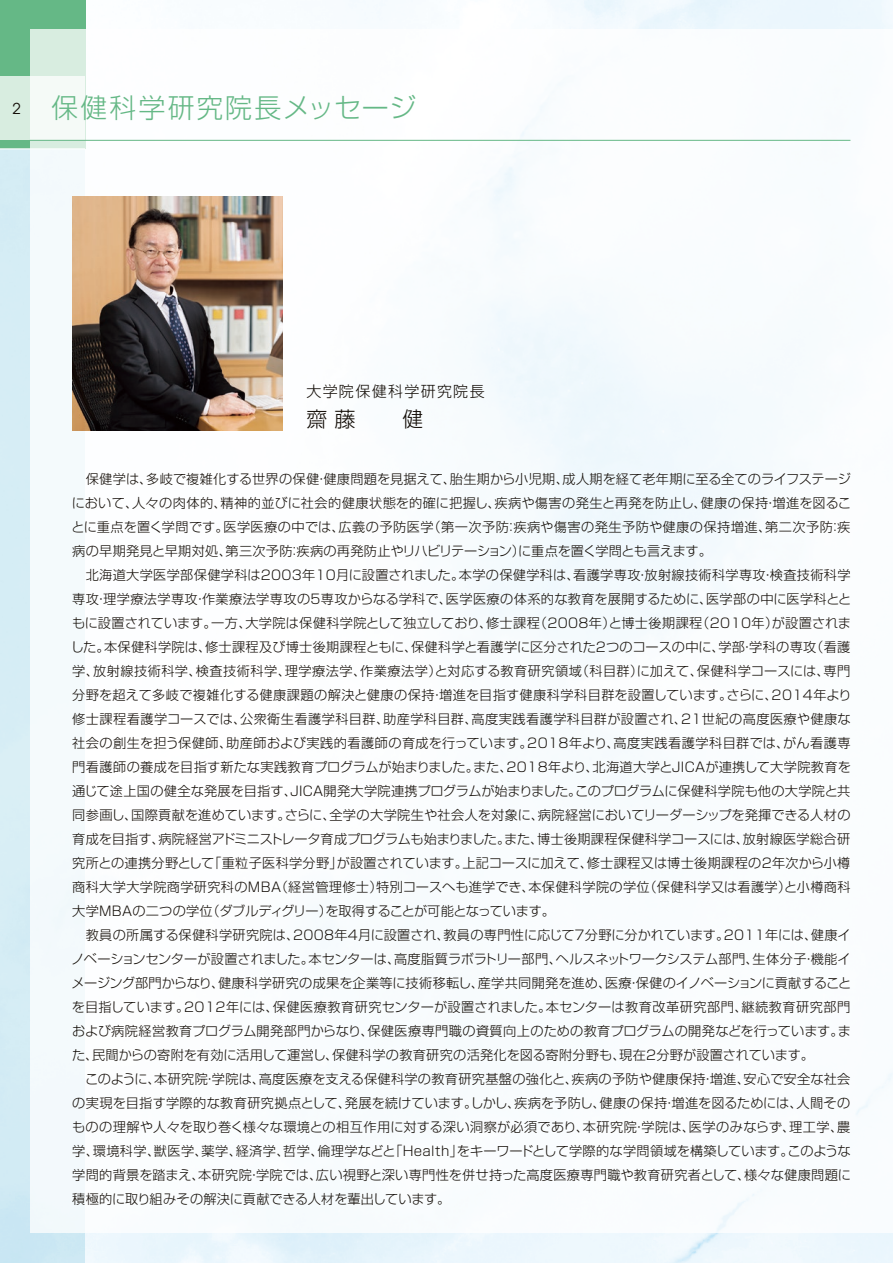
<style>
.page{position:relative;width:893px;height:1263px;background:#fff}
.page>*{position:absolute;margin:0;border:0;box-sizing:border-box;transform-origin:0 0}
.t1{font:300 27px "Shin Go Pr 6";letter-spacing:.065em;color:#65b886}
.t2{font:300 21px "Shin Go Pr 6";color:#140e08}
.t3{font:300 15px "Shin Go Pr 6";letter-spacing:.09em;color:#140e08}
.t4{font:300 13.2px/24px "Shin Go Pr 6";letter-spacing:.02em;color:#140e08}
.s1{font-family:"Avant Garde";font-weight:400;font-size:15px;color:#140e08}
</style>
<div class="page">
<img style="left:85px;top:0;width:808px;height:1263px">
<div style="left:0;top:0;width:85px;height:1263px;background:#d5edf5"></div>
<div style="left:0;top:0;width:85px;height:149px;background:#65b886"></div>
<div style="left:0;top:77px;width:85px;height:63px;background:#d8ede0"></div>
<hr style="left:0;top:148px;width:85px;height:2px;background:#fff">
<div style="left:30px;top:30px;width:863px;height:1203px;background:#fff"></div>
<img style="left:72px;top:196px;width:210px;height:234px">
<hr style="left:30px;top:140px;width:820px;height:1px;background:#65b886">
<h1 class="t1" style="left:12px;top:86px;width:405px"><span class="s1">2</span> 保健科学研究院長メッセージ</h1>
<p class="t3" style="left:306px;top:379px;width:180px">大学院保健科学研究院長</p>
<h2 class="t2" style="left:306px;top:402px;width:118px">齋藤 　健</h2>
<p class="t4" style="left:71px;top:466px;width:782px">　保健学は、多岐で複雑化する世界の保健・健康問題を見据えて、胎生期から小児期、成人期を経て老年期に至る全てのライフステージにおいて、人々の肉体的、精神的並びに社会的健康状態を的確に把握し、疾病や傷害の発生と再発を防止し、健康の保持・増進を図ることに重点を置く学問です。医学医療の中では、広義の予防医学（第一次予防：疾病や傷害の発生予防や健康の保持増進、第二次予防：疾病の早期発見と早期対処、第三次予防：疾病の再発防止やリハビリテーション）に重点を置く学問とも言えます。<br>　北海道大学医学部保健学科は2003年10月に設置されました。本学の保健学科は、看護学専攻・放射線技術科学専攻・検査技術科学専攻・理学療法学専攻・作業療法学専攻の5専攻からなる学科で、医学医療の体系的な教育を展開するために、医学部の中に医学科とともに設置されています。一方、大学院は保健科学院として独立しており、修士課程（2008年）と博士後期課程（2010年）が設置されました。本保健科学院は、修士課程及び博士後期課程ともに、保健科学と看護学に区分された2つのコースの中に、学部・学科の専攻（看護学、放射線技術科学、検査技術科学、理学療法学、作業療法学）と対応する教育研究領域（科目群）に加えて、保健科学コースには、専門分野を超えて多岐で複雑化する健康課題の解決と健康の保持・増進を目指す健康科学科目群を設置しています。さらに、2014年より修士課程看護学コースでは、公衆衛生看護学科目群、助産学科目群、高度実践看護学科目群が設置され、21世紀の高度医療や健康な社会の創生を担う保健師、助産師および実践的看護師の育成を行っています。2018年より、高度実践看護学科目群では、がん看護専門看護師の養成を目指す新たな実践教育プログラムが始まりました。また、2018年より、北海道大学とJICAが連携して大学院教育を通じて途上国の健全な発展を目指す、JICA開発大学院連携プログラムが始まりました。このプログラムに保健科学院も他の大学院と共同参画し、国際貢献を進めています。さらに、全学の大学院生や社会人を対象に、病院経営においてリーダーシップを発揮できる人材の育成を目指す、病院経営アドミニストレータ育成プログラムも始まりました。また、博士後期課程保健科学コースには、放射線医学総合研究所との連携分野として「重粒子医科学分野」が設置されています。上記コースに加えて、修士課程又は博士後期課程の2年次から小樽商科大学大学院商学研究科のMBA（経営管理修士）特別コースへも進学でき、本保健科学院の学位（保健科学又は看護学）と小樽商科大学MBAの二つの学位（ダブルディグリー）を取得することが可能となっています。<br>　教員の所属する保健科学研究院は、2008年4月に設置され、教員の専門性に応じて7分野に分かれています。2011年には、健康イノベーションセンターが設置されました。本センターは、高度脂質ラボラトリー部門、ヘルスネットワークシステム部門、生体分子・機能イメージング部門からなり、健康科学研究の成果を企業等に技術移転し、産学共同開発を進め、医療・保健のイノベーションに貢献することを目指しています。2012年には、保健医療教育研究センターが設置されました。本センターは教育改革研究部門、継続教育研究部門および病院経営教育プログラム開発部門からなり、保健医療専門職の資質向上のための教育プログラムの開発などを行っています。また、民間からの寄附を有効に活用して運営し、保健科学の教育研究の活発化を図る寄附分野も、現在2分野が設置されています。<br>　このように、本研究院・学院は、高度医療を支える保健科学の教育研究基盤の強化と、疾病の予防や健康保持・増進、安心で安全な社会の実現を目指す学際的な教育研究拠点として、発展を続けています。しかし、疾病を予防し、健康の保持・増進を図るためには、人間そのものの理解や人々を取り巻く様々な環境との相互作用に対する深い洞察が必須であり、本研究院・学院は、医学のみならず、理工学、農学、環境科学、獣医学、薬学、経済学、哲学、倫理学などと「Health」をキーワードとして学際的な学問領域を構築しています。このような学問的背景を踏まえ、本研究院・学院では、広い視野と深い専門性を併せ持った高度医療専門職や教育研究者として、様々な健康問題に積極的に取り組みその解決に貢献できる人材を輩出しています。</p>
</div>
